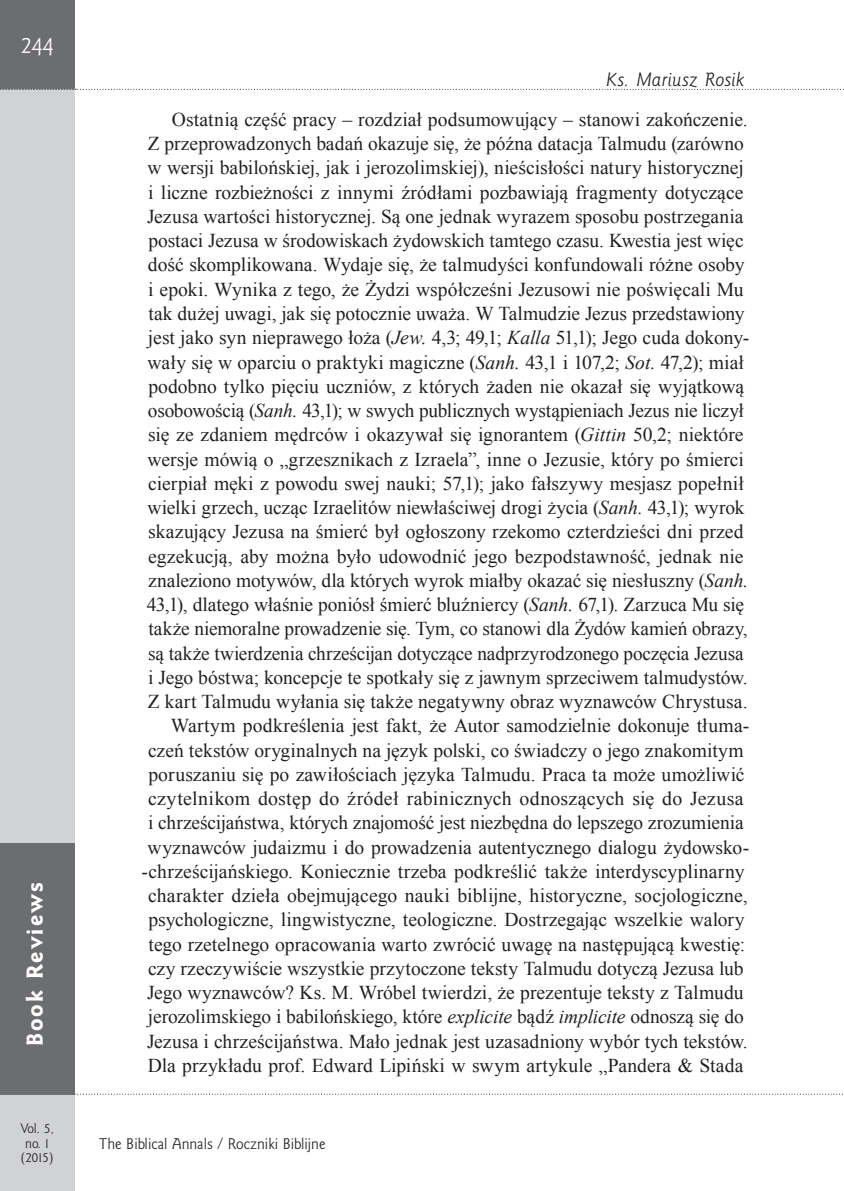
<style>
.page{position:relative;width:844px;height:1191px;background:#fff}
.page>*{position:absolute;margin:0;border:0;box-sizing:border-box;transform-origin:0 0}
.t1{font:21px "Goldy EFN Heavy";letter-spacing:.095em;color:#fff}
.t2{font:21px "Goldy EFN";color:#fff}
.t3{font:19.6px/24.3px "Times New Roman";color:#231f20;text-align:right}
.t4{font:italic 17.5px "Goldy EFN";letter-spacing:.01em;color:#231f20}
.t5{font:14px "Goldy EFN";color:#231f20}
.t6{font:12.25px/14.7px "Goldy EFN";color:#231f20;text-align:center}
.s1{font-style:italic}
</style>
<div class="page">
<div style="left:0;top:0;width:74px;height:1191px;background:#d1d2d4"></div>
<div style="left:0;top:0;width:74px;height:89px;background:#6c6d70"></div>
<svg style="left:74px;top:1093px;width:769px;height:1px"></svg>
<div style="left:0;top:843px;width:74px;height:251px;background:#6c6d70"></div>
<svg style="left:0;top:89px;width:844px;height:1px"></svg>
<p class="t2" style="left:21px;top:33px;width:34px">244</p>
<p class="t1" style="left:22px;top:1045px;width:165px;rotate:-90deg">Book Reviews</p>
<p class="t6" style="left:21px;top:1121px;width:35px">Vol. 5, no. 1 (2015)</p>
<p class="t4" style="left:606px;top:70px;width:140px">Ks. Mariusz Rosik</p>
<p class="t3" style="left:142px;top:107px;width:609px">Ostatnią część pracy – rozdział podsumowujący – stanowi zakończenie.<br>Z przeprowadzonych badań okazuje się, że późna datacja Talmudu (zarówno w wersji babilońskiej, jak i jerozolimskiej), nieścisłości natury historycznej<br>i liczne rozbieżności z innymi źródłami pozbawiają fragmenty dotyczące Jezusa wartości historycznej. Są one jednak wyrazem sposobu postrzegania postaci Jezusa w środowiskach żydowskich tamtego czasu. Kwestia jest więc dość skomplikowana. Wydaje się, że talmudyści konfundowali różne osoby<br>i epoki. Wynika z tego, że Żydzi współcześni Jezusowi nie poświęcali Mu tak dużej uwagi, jak się potocznie uważa. W Talmudzie Jezus przedstawiony jest jako syn nieprawego łoża (<span class="s1">Jew.</span> 4,3; 49,1; <span class="s1">Kalla</span> 51,1); Jego cuda dokony&shy;wały się w oparciu o praktyki magiczne (<span class="s1">Sanh.</span> 43,1 i 107,2; <span class="s1">Sot.</span> 47,2); miał podobno tylko pięciu uczniów, z których żaden nie okazał się wyjątkową osobowością (<span class="s1">Sanh.</span> 43,1); w swych publicznych wystąpieniach Jezus nie liczył się ze zdaniem mędrców i okazywał się ignorantem (<span class="s1">Gittin</span> 50,2; niektóre wersje mówią o „grzesznikach z Izraela”, inne o Jezusie, który po śmierci cierpiał męki z powodu swej nauki; 57,1); jako fałszywy mesjasz popełnił wielki grzech, ucząc Izraelitów niewłaściwej drogi życia (<span class="s1">Sanh.</span> 43,1); wyrok skazujący Jezusa na śmierć był ogłoszony rzekomo czterdzieści dni przed egzekucją, aby można było udowodnić jego bezpodstawność, jednak nie znaleziono motywów, dla których wyrok miałby okazać się niesłuszny (<span class="s1">Sanh.<br></span>43,1), dlatego właśnie poniósł śmierć bluźniercy (<span class="s1">Sanh.</span> 67,1). Zarzuca Mu się także niemoralne prowadzenie się. Tym, co stanowi dla Żydów kamień obrazy, są także twierdzenia chrześcijan dotyczące nadprzyrodzonego poczęcia Jezusa<br>i Jego bóstwa; koncepcje te spotkały się z jawnym sprzeciwem talmudystów.<br>Z kart Talmudu wyłania się także negatywny obraz wyznawców Chrystusa.<br>Wartym podkreślenia jest fakt, że Autor samodzielnie dokonuje tłuma&shy;czeń tekstów oryginalnych na język polski, co świadczy o jego znakomitym poruszaniu się po zawiłościach języka Talmudu. Praca ta może umożliwić czytelnikom dostęp do źródeł rabinicznych odnoszących się do Jezusa<br>i chrześcijaństwa, których znajomość jest niezbędna do lepszego zrozumienia wyznawców judaizmu i do prowadzenia autentycznego dialogu żydowsko--chrześcijańskiego. Koniecznie trzeba podkreślić także interdyscyplinarny charakter dzieła obejmującego nauki biblijne, historyczne, socjologiczne, psychologiczne, lingwistyczne, teologiczne. Dostrzegając wszelkie walory tego rzetelnego opracowania warto zwrócić uwagę na następującą kwestię: czy rzeczywiście wszystkie przytoczone teksty Talmudu dotyczą Jezusa lub Jego wyznawców? Ks. M. Wróbel twierdzi, że prezentuje teksty z Talmudu jerozolimskiego i babilońskiego, które <span class="s1">explicite</span> bądź <span class="s1">implicite</span> odnoszą się do Jezusa i chrześcijaństwa. Mało jednak jest uzasadniony wybór tych tekstów.<br>Dla przykładu prof. Edward Lipiński w swym artykule „Pandera &amp; Stada</p>
<p class="t5" style="left:99px;top:1134px;width:227px">The Biblical Annals / Roczniki Biblijne</p>
</div>
